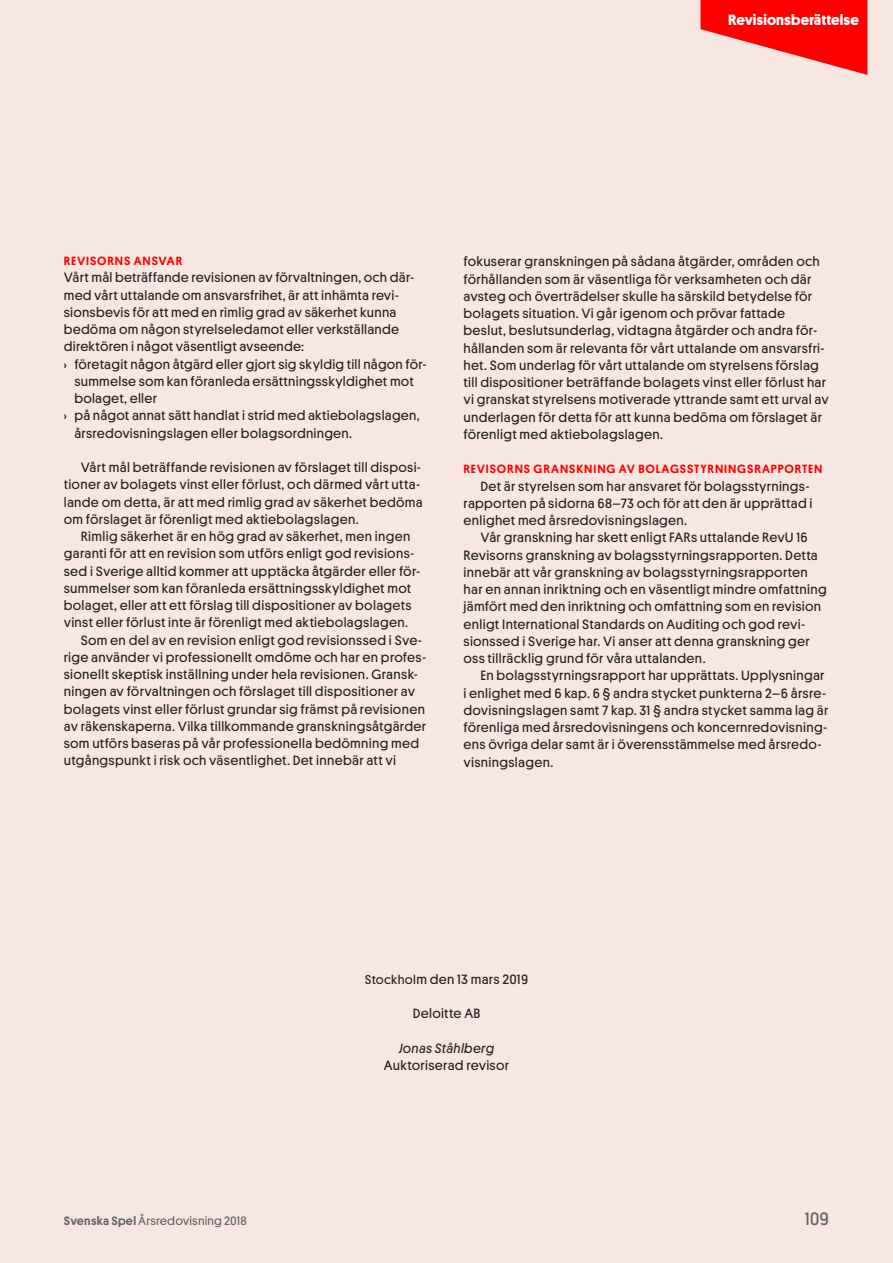
<style>
.page{position:relative;width:893px;height:1263px;background:#f7e6e1}
.page>*{position:absolute;margin:0;border:0;box-sizing:border-box;transform-origin:0 0}
.t1{font:18px "Svenska Spel Platform";color:#636366}
.t2{font:700 15px "Svenska Spel Platform";color:#fff}
.t3{font:13.5px/17.2px "Svenska Spel Platform";letter-spacing:.02em;color:#231f20}
.t4{font:italic 13.5px "Svenska Spel Platform";letter-spacing:.02em;color:#231f20}
.t5{font:12.15px "Svenska Spel Platform";letter-spacing:.01em;color:#636366}
.t6{font:500 12px "Svenska Spel Platform";letter-spacing:.07em;color:#f00}
.s1{font-weight:500;font-size:12.15px}
.s2{font-size:12.75px}
.s3{font-weight:500}
</style>
<div class="page">
<svg style="left:701px;top:0;width:166px;height:75px"></svg>
<p class="t2" style="left:728px;top:9px;width:132px">Revisionsberättelse</p>
<p class="t6" style="left:64px;top:252px;width:120px">REVISORNS ANSVAR</p>
<p class="t3" style="left:64px;top:268px;width:352px">Vårt mål beträffande revisionen av förvaltningen, och där-</p>
<p class="t3" style="left:64px;top:285px;width:337px">med vårt uttalande om ansvarsfrihet, är att inhämta revi-</p>
<p class="t3" style="left:64px;top:303px;width:334px">sionsbevis för att med en rimlig grad av säkerhet kunna</p>
<p class="t3" style="left:64px;top:320px;width:337px">bedöma om någon styrelseledamot eller verkställande</p>
<p class="t3" style="left:64px;top:337px;width:242px">direktören i något väsentligt avseende:</p>
<p class="t3" style="left:64px;top:354px;width:364px"><span class="s1">›</span> företagit någon åtgärd eller gjort sig skyldig till någon för-</p>
<p class="t3" style="left:74px;top:372px;width:341px">summelse som kan föranleda ersättningsskyldighet mot</p>
<p class="t3" style="left:74px;top:389px;width:84px">bolaget, eller</p>
<p class="t3" style="left:64px;top:406px;width:358px"><span class="s1">›</span> på något annat sätt handlat i strid med aktiebolagslagen,</p>
<p class="t3" style="left:74px;top:423px;width:279px">årsredovisningslagen eller bolagsordningen.</p>
<p class="t3" style="left:64px;top:458px;width:360px;text-indent:17px">Vårt mål beträffande revisionen av förslaget till disposi&shy;tioner av bolagets vinst eller förlust, och därmed vårt utta&shy;lande om detta, är att med rimlig grad av säkerhet bedöma om förslaget är förenligt med aktiebolagslagen.</p>
<p class="t3" style="left:81px;top:527px;width:331px">Rimlig säkerhet är en hög grad av säkerhet, men ingen</p>
<p class="t3" style="left:64px;top:544px;width:352px">garanti för att en revision som utförs enligt god revisions-</p>
<p class="t3" style="left:64px;top:561px;width:358px">sed i Sverige alltid kommer att upptäcka åtgärder eller för-</p>
<p class="t3" style="left:64px;top:579px;width:349px">summelser som kan föranleda ersättningsskyldighet mot</p>
<p class="t3" style="left:64px;top:596px;width:349px">bolaget, eller att ett förslag till dispositioner av bolagets</p>
<p class="t3" style="left:64px;top:613px;width:346px">vinst eller förlust inte är förenligt med aktiebolagslagen.</p>
<p class="t3" style="left:81px;top:630px;width:343px">Som en del av en revision enligt god revisionssed i Sve-</p>
<p class="t3" style="left:64px;top:648px;width:364px">rige använder vi professionellt omdöme och har en profes-</p>
<p class="t3" style="left:64px;top:665px;width:356px">sionellt skeptisk inställning under hela revisionen. Gransk-</p>
<p class="t3" style="left:64px;top:682px;width:353px">ningen av förvaltningen och förslaget till dispositioner av</p>
<p class="t3" style="left:64px;top:699px;width:363px">bolagets vinst eller förlust grundar sig främst på revisionen</p>
<p class="t3" style="left:64px;top:717px;width:364px">av räkenskaperna. Vilka tillkommande granskningsåtgärder</p>
<p class="t3" style="left:64px;top:734px;width:357px">som utförs baseras på vår professionella bedömning med</p>
<p class="t3" style="left:64px;top:751px;width:334px">utgångspunkt i risk och väsentlighet. Det innebär att vi</p>
<p class="t3" style="left:463px;top:252px;width:367px">fokuserar granskningen på sådana åtgärder, områden och förhållanden som är väsentliga för verksamheten och där avsteg och överträdelser skulle ha särskild betydelse för bolagets situation. Vi går igenom och prövar fattade beslut, beslutsunderlag, vidtagna åtgärder och andra för&shy;hållanden som är relevanta för vårt uttalande om ansvarsfri&shy;het. Som underlag för vårt uttalande om styrelsens förslag till dispositioner beträffande bolagets vinst eller förlust har vi granskat styrelsens motiverade yttrande samt ett urval av underlagen för detta för att kunna bedöma om förslaget är förenligt med aktiebolagslagen.</p>
<p class="t6" style="left:463px;top:460px;width:360px">REVISORNS GRANSKNING AV BOLAGSSTYRNINGSRAPPORTEN</p>
<p class="t3" style="left:463px;top:476px;width:350px;text-indent:17px">Det är styrelsen som har ansvaret för bolagsstyrnings&shy;rapporten på sidorna 68–73 och för att den är upprättad i enlighet med årsredovisningslagen.</p>
<p class="t3" style="left:463px;top:528px;width:365px;text-indent:17px">Vår granskning har skett enligt FARs uttalande RevU 16<br>Revisorns granskning av bolagsstyrningsrapporten. Detta innebär att vår granskning av bolagsstyrningsrapporten har en annan inriktning och en väsentligt mindre omfattning jämfört med den inriktning och omfattning som en revision enligt International Standards on Auditing och god revi&shy;sionssed i Sverige har. Vi anser att denna granskning ger oss tillräcklig grund för våra uttalanden.</p>
<p class="t3" style="left:463px;top:666px;width:367px;text-indent:17px">En bolagsstyrningsrapport har upprättats. Upplysningar i enlighet med 6 kap. 6 § andra stycket punkterna 2–6 årsre&shy;dovisningslagen samt 7 kap. 31 § andra stycket samma lag är förenliga med årsredovisningens och koncernredovisning&shy;ens övriga delar samt är i överensstämmelse med årsredo&shy;visningslagen.</p>
<p class="t3" style="left:365px;top:969px;width:165px"><span class="s2">Stockhol</span>m den 13 mars 2019</p>
<p class="t3" style="left:413px;top:1004px;width:69px">Deloitte AB</p>
<p class="t4" style="left:399px;top:1038px;width:97px">Jonas Ståhlberg</p>
<p class="t3" style="left:384px;top:1055px;width:127px">Auktoriserad revisor</p>
<p class="t5" style="left:64px;top:1211px;width:185px"><span class="s3">Svenska Spel</span> Årsredovisning 2018</p>
<h1 class="t1" style="left:805px;top:1205px;width:26px">109</h1>
</div>
